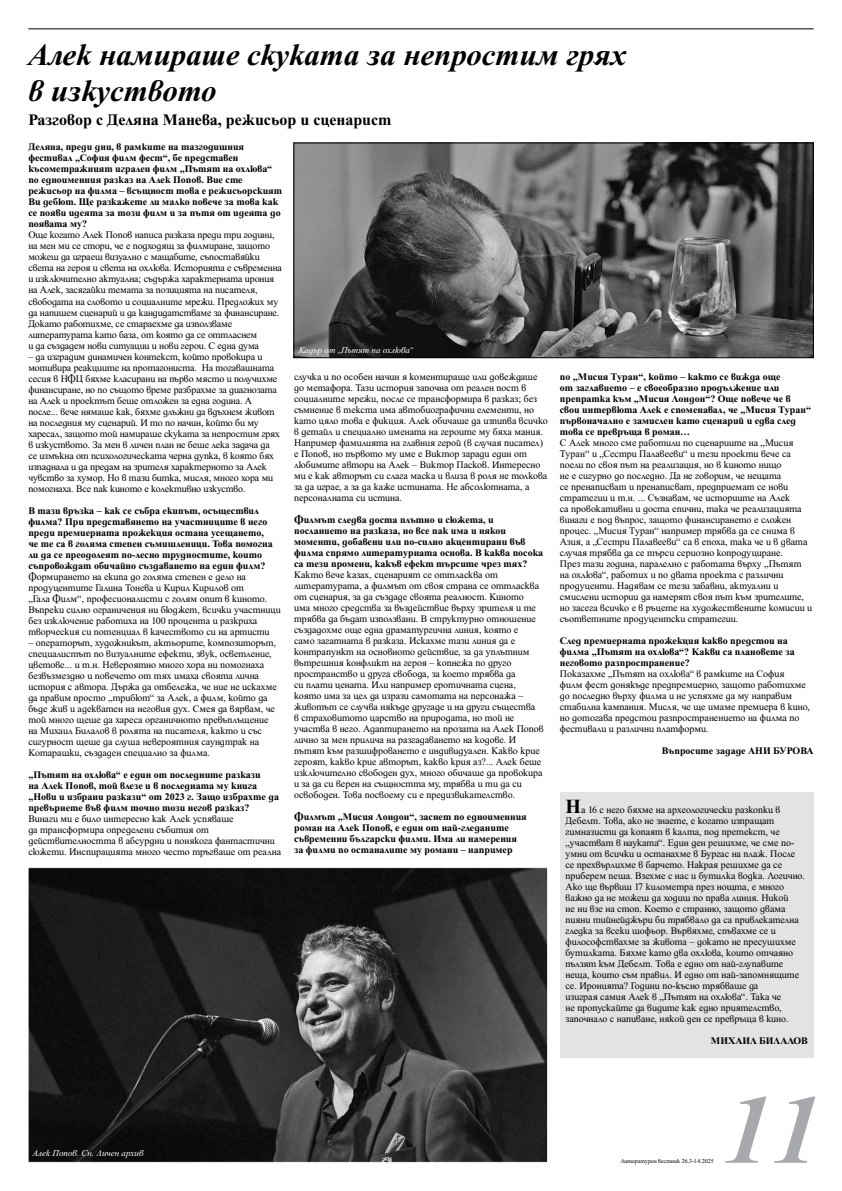
<style>
.page{position:relative;width:842px;height:1191px;background:#fff}
.page>*{position:absolute;margin:0;border:0;box-sizing:border-box;transform-origin:0 0}
.t1{font:italic 700 98px "Tempora Bg";color:#a7a9ac}
.t2{font:italic 700 31px/36px "Tempora Bg";color:#000}
.t3{font:700 16px "Tempora Bg";color:#000}
.t4{font:10px/11px "Tempora Bg";color:#000}
.t5{font:700 10px/11px "Tempora Bg";color:#000}
.t6{font:italic 9px "Tempora Bg";color:#fff}
.t7{font:6px "Tempora Bg";color:#000}
.s1{font-weight:700;font-size:20px}
</style>
<div class="page">
<hr style="left:28px;top:28px;width:786px;height:1px;background:#000">
<div style="left:560px;top:792px;width:254px;height:265px;background:#e2e3e4"></div>
<img style="left:30px;top:869px;width:516px;height:291px">
<div style="left:28px;top:867px;width:520px;height:295px;border:1px solid #fff"></div>
<img style="left:296px;top:145px;width:516px;height:211px">
<div style="left:294px;top:143px;width:520px;height:215px;border:1px solid #000"></div>
<h2 class="t2" style="left:28px;top:36px;width:599px">Алек намираше скуката за непростим грях в изкуството</h2>
<h3 class="t3" style="left:28px;top:110px;width:365px">Разговор с Деляна Манева, режисьор и сценарист</h3>
<p class="t5" style="left:28px;top:141px;width:255px">Деляна, преди дни, в рамките на тазгодишния фестивал „София филм фест“, бе представен късометражният игрален филм „Пътят на охлюва“ по едноименния разказ на Алек Попов. Вие сте режисьор на филма – всъщност това е режисьорският Ви дебют. Ще разкажете ли малко повече за това как се появи идеята за този филм и за пътя от идеята до появата му?</p>
<p class="t4" style="left:28px;top:229px;width:255px">Още когато Алек Попов написа разказа преди три години, на мен ми се стори, че е подходящ за филмиране, защото можеш да играеш визуално с мащабите, съпоставяйки света на героя и света на охлюва. Историята е съвременна и изключително актуална; съдържа характерната ирония на Алек, засягайки темата за позицията на писателя, свободата на словото и социалните мрежи. Предложих му да напишем сценарий и да кандидатстваме за финансиране.<br>Докато работихме, се стараехме да използваме литературата като база, от която да се оттласнем<br>и да създадем нови ситуации и нови герои. С една дума</p>
<p class="t4" style="left:28px;top:350px;width:253px">– да изградим динамичен контекст, който провокира и мотивира реакциите на протагониста. На тогавашната сесия в НФЦ бяхме класирани на първо място и получихме финансиране, но по същото време разбрахме за диагнозата на Алек и проектът беше отложен за една година. А после... вече нямаше как, бяхме длъжни да вдъхнем живот на последния му сценарий. И то по начин, който би му харесал, защото той намираше скуката за непростим грях в изкуството. За мен в личен план не беше лека задача да се измъкна от психологическата черна дупка, в която бях изпаднала и да предам на зрителя характерното за Алек чувство за хумор. Но в тази битка, мисля, много хора ми помогнаха. Все пак киното е колективно изкуство.</p>
<p class="t5" style="left:28px;top:504px;width:246px">В тази връзка – как се събра екипът, осъществил филма? При представянето на участниците в него преди премиерната прожекция остана усещането, че те са в голяма степен съмишленици. Това помогна ли да се преодолеят по-лесно трудностите, които съпровождат обичайно създаването на един филм?</p>
<p class="t4" style="left:28px;top:570px;width:254px">Формирането на екипа до голяма степен е дело на продуцентите Галина Тонева и Кирил Кирилов от<br>„Гала Филм“, професионалисти с голям опит в киното.<br>Въпреки силно ограничения ни бюджет, всички участници без изключение работиха на 100 процента и разкриха творческия си потенциал в качеството си на артисти</p>
<p class="t4" style="left:28px;top:636px;width:250px">– операторът, художникът, актьорите, композиторът, специалистът по визуалните ефекти, звук, осветление, цветове... и т.н. Невероятно много хора ни помогнаха безвъзмездно и повечето от тях имаха своята лична история с автора. Държа да отбележа, че ние не искахме да правим просто „трибют“ за Алек, а филм, който да бъде жив и адекватен на неговия дух. Смея да вярвам, че той много щеше да хареса органичното превъплъщение на Михаил Билалов в ролята на писателя, както и със сигурност щеше да слуша невероятния саундтрак на Котарашки, създаден специално за филма.</p>
<p class="t5" style="left:28px;top:768px;width:252px">„Пътят на охлюва“ е един от последните разкази<br>на Алек Попов, той влезе и в последната му книга „Нови и избрани разкази“ от 2023 г. Защо избрахте да превърнете във филм точно този негов разказ?</p>
<p class="t4" style="left:28px;top:812px;width:254px">Винаги ми е било интересно как Алек успяваше<br>да трансформира определени събития от действителността в абсурдни и понякога фантастични сюжети. Инспирацията много често тръгваше от реална</p>
<p class="t6" style="left:299px;top:345px;width:116px">Кадър от „Пътят на охлюва“</p>
<p class="t4" style="left:294px;top:371px;width:255px">случка и по особен начин я коментираше или довеждаше до метафора. Тази история започна от реален пост в социалните мрежи, после се трансформира в разказ; без съмнение в текста има автобиографични елементи, но като цяло това е фикция. Алек обичаше да изпипва всичко в детайл и специално имената на героите му бяха мания.<br>Например фамилията на главния герой (в случая писател) е Попов, но първото му име е Виктор заради един от любимите автори на Алек – Виктор Пасков. Интересно ми е как авторът си слага маска и влиза в роля не толкова за да играе, а за да каже истината. Не абсолютната, а персоналната си истина.</p>
<p class="t5" style="left:294px;top:514px;width:251px">Филмът следва доста плътно и сюжета, и посланието на разказа, но все пак има и някои моменти, добавени или по-силно акцентирани във филма спрямо литературната основа. В каква посока са тези промени, какъв ефект търсите чрез тях?</p>
<p class="t4" style="left:294px;top:569px;width:251px">Както вече казах, сценарият се оттласква от литературата, а филмът от своя страна се оттласква от сценария, за да създаде своята реалност. Киното<br>има много средства за въздействие върху зрителя и те трябва да бъдат използвани. В структурно отношение създадохме още една драматургична линия, която е<br>само загатната в разказа. Искахме тази линия да е контрапункт на основното действие, за да уплътним вътрешния конфликт на героя – копнежа по друго пространство и друга свобода, за което трябва да<br>си плати цената. Или например еротичната сцена, която има за цел да изрази самотата на персонажа – животът се случва някъде другаде и на други същества<br>в страховитото царство на природата, но той не участва в него. Адаптирането на прозата на Алек Попов лично за мен прилича на разгадаването на кодове. И пътят към разшифроването е индивидуален. Какво крие героят, какво крие авторът, какво крия аз?... Алек беше изключително свободен дух, много обичаше да провокира и за да си верен на същността му, трябва и ти да си освободен. Това посвоему си е предизвикателство.</p>
<p class="t5" style="left:294px;top:811px;width:234px">Филмът „Мисия Лондон“, заснет по едноименния роман на Алек Попов, е един от най-гледаните съвременни български филми. Има ли намерения за филми по останалите му романи – например</p>
<p class="t5" style="left:560px;top:371px;width:253px">по „Мисия Туран“, който – както се вижда още<br>от заглавието – е своеобразно продължение или препратка към „Мисия Лондон“? Още повече че в свои интервюта Алек е споменавал, че „Мисия Туран“ първоначално е замислен като сценарий и едва след това се превръща в роман…</p>
<p class="t4" style="left:560px;top:437px;width:254px">С Алек много сме работили по сценариите на „Мисия Туран“ и „Сестри Палавееви“ и тези проекти вече са поели по своя път на реализация, но в киното нищо<br>не е сигурно до последно. Да не говорим, че нещата<br>се пренаписват и пренаписват, предприемат се нови стратегии и т.н. ... Съзнавам, че историите на Алек<br>са провокативни и доста епични, така че реализацията винаги е под въпрос, защото финансирането е сложен процес. „Мисия Туран“ например трябва да се снима в Азия, а „Сестри Палавееви“ са в епоха, така че и в двата случая трябва да се търси сериозно копродуциране.<br>През тази година, паралелно с работата върху „Пътят на охлюва“, работих и по двата проекта с различни продуценти. Надявам се тези забавни, актуални и смислени истории да намерят своя път към зрителите, но засега всичко е в ръцете на художествените комисии и съответните продуцентски стратегии.</p>
<p class="t5" style="left:560px;top:635px;width:236px">След премиерната прожекция какво предстои на филма „Пътят на охлюва“? Какви са плановете за неговото разпространение?</p>
<p class="t4" style="left:560px;top:668px;width:251px">Показахме „Пътят на охлюва“ в рамките на София<br>филм фест донякъде предпремиерно, защото работихме до последно върху филма и не успяхме да му направим стабилна кампания. Мисля, че ще имаме премиера в кино, но дотогава предстои разпространението на филма по фестивали и различни платформи.</p>
<p class="t5" style="left:662px;top:745px;width:153px">Въпросите зададе АНИ БУРОВА</p>
<p class="t4" style="left:565px;top:804px;width:241px"><span class="s1">Н</span>а 16 с него бяхме на археологически разкопки в Дебелт. Това, ако не знаете, е когато изпращат гимназисти да копаят в калта, под претекст, че „участват в науката“. Един ден решихме, че сме по&shy;умни от всички и останахме в Бургас на плаж. После се прехвърлихме в барчето. Накрая решихме да се приберем пеша. Взехме с нас и бутилка водка. Логично.<br>Ако ще вървиш 17 километра през нощта, е много важно да не можеш да ходиш по права линия. Никой<br>не ни взе на стоп. Което е странно, защото двама пияни тийнейджъри би трябвало да са привлекателна гледка за всеки шофьор. Вървяхме, спъвахме се и философствахме за живота – докато не пресушихме бутилката. Бяхме като два охлюва, които отчаяно пълзят към Дебелт. Това е едно от най-глупавите неща, които съм правил. И едно от най-запомнящите се. Иронията? Години по-късно трябваше да<br>изиграя самия Алек в „Пътят на охлюва“. Така че<br>не пропускайте да видите как едно приятелство, започнало с напиване, някой ден се превръща в кино.</p>
<p class="t5" style="left:711px;top:1035px;width:99px">МИХАИЛ БИЛАЛОВ</p>
<p class="t6" style="left:33px;top:1147px;width:112px">Алек Попов. Сн. Личен архив</p>
<p class="t7" style="left:621px;top:1157px;width:94px">Литературен вестник 26.3-1.4.2025</p>
<h1 class="t1" style="left:723px;top:1073px;width:99px">11</h1>
</div>
